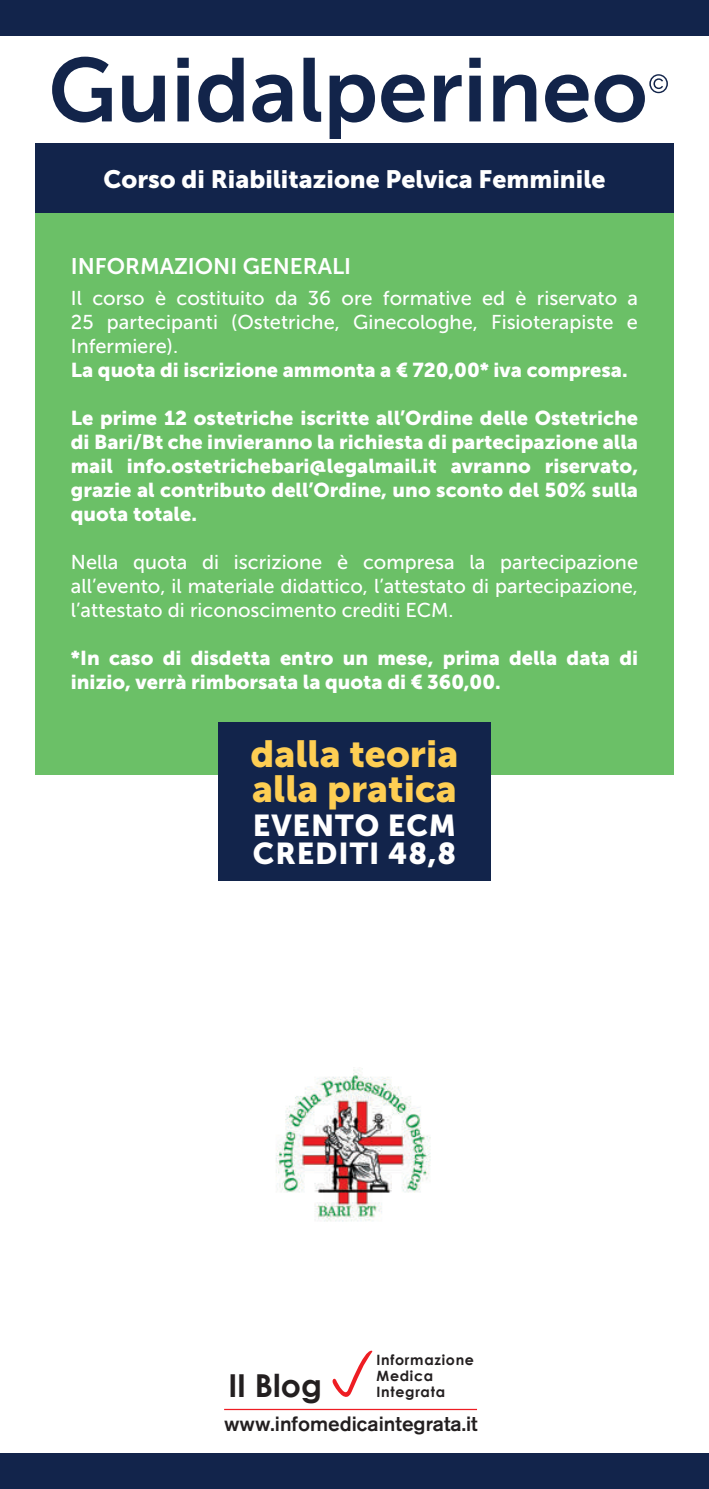
<style>
.page{position:relative;width:709px;height:1489px;background:#fff}
.page>*{position:absolute;margin:0;border:0;box-sizing:border-box;transform-origin:0 0}
.t1{font:37.5px/35px "Museo Sans 900";color:#fece53}
.t2{font:700 31.5px "Century Gothic";color:#231f20}
.t3{font:30px/27.5px "Museo Sans 900";letter-spacing:.03em;color:#fff}
.t4{font:25px "Museo Sans 900";color:#fff}
.t5{font:22.5px "Museo Sans 700";color:#fff}
.t6{font:500 20.75px "Akzidenz Grotesk BQ";color:#231f20}
.t7{font:20px/24px "Museo Sans 900";color:#fff;text-align:justify}
.t8{font:20px/24px "Museo Sans 500";color:#fff;text-align:justify}
.t9{font:700 14.25px/15.8px "Century Gothic";letter-spacing:.05em;color:#231f20}
</style>
<div class="page">
<div style="left:35px;top:163px;width:638px;height:611px;background:#6bc067"></div>
<svg style="left:332px;top:1350px;width:41px;height:47px"></svg>
<hr style="left:224px;top:1408px;width:253px;height:1px;background:#ee1d23">
<div style="left:218px;top:721px;width:273px;height:159px;background:#12244b"></div>
<svg style="left:52px;top:57px;width:60px;height:65px"></svg>
<svg style="left:122px;top:76px;width:43px;height:46px"></svg>
<svg style="left:177px;top:58px;width:12px;height:63px"></svg>
<svg style="left:198px;top:58px;width:46px;height:64px"></svg>
<svg style="left:252px;top:75px;width:40px;height:47px"></svg>
<svg style="left:303px;top:58px;width:18px;height:64px"></svg>
<svg style="left:329px;top:75px;width:46px;height:63px"></svg>
<svg style="left:381px;top:75px;width:43px;height:47px"></svg>
<svg style="left:434px;top:75px;width:27px;height:46px"></svg>
<svg style="left:469px;top:58px;width:12px;height:63px"></svg>
<svg style="left:493px;top:75px;width:43px;height:46px"></svg>
<svg style="left:545px;top:75px;width:43px;height:47px"></svg>
<svg style="left:594px;top:74px;width:74px;height:48px"></svg>
<div style="left:0;top:0;width:709px;height:35px;background:#12244b"></div>
<div style="left:0;top:1453px;width:709px;height:35px;background:#12244b"></div>
<div style="left:35px;top:144px;width:638px;height:69px;background:#12244b"></div>
<img style="left:276px;top:1068px;width:155px;height:154px">
<p class="t4" style="left:103px;top:164px;width:503px">Corso di Riabilitazione Pelvica Femminile</p>
<p class="t5" style="left:71px;top:253px;width:282px">INFORMAZIONI GENERALI</p>
<p class="t8" style="left:71px;top:286px;width:568px">Il corso è costituito da 36 ore formative ed è riservato a 25 partecipanti (Ostetriche, Ginecologhe, Fisioterapiste e Infermiere).</p>
<p class="t7" style="left:71px;top:358px;width:558px">La quota di iscrizione ammonta a € 720,00* iva compresa.</p>
<p class="t7" style="left:71px;top:406px;width:568px">Le prime 12 ostetriche iscritte all’Ordine delle Ostetriche di Bari/Bt che invieranno la richiesta di partecipazione alla mail info.ostetrichebari@legalmail.it avranno riservato, grazie al contributo dell’Ordine, uno sconto del 50% sulla quota totale.</p>
<p class="t8" style="left:71px;top:550px;width:568px">Nella quota di iscrizione è compresa la partecipazione all’evento, il materiale didattico, l’attestato di partecipazione, l’attestato di riconoscimento crediti ECM.</p>
<p class="t7" style="left:71px;top:646px;width:568px">*In caso di disdetta entro un mese, prima della data di inizio, verrà rimborsata la quota di € 360,00.</p>
<h1 class="t1" style="left:251px;top:735px;width:209px">dalla teoria alla pratica</h1>
<h3 class="t3" style="left:253px;top:811px;width:205px">EVENTO ECM<br>CREDITI 48,8</h3>
<h2 class="t2" style="left:228px;top:1361px;width:95px">II Blog</h2>
<p class="t9" style="left:376px;top:1351px;width:99px">Informazione<br>Medica</p>
<p class="t9" style="left:376px;top:1382px;width:70px">Integrata</p>
<p class="t6" style="left:160px;top:1411px;width:255px">www.infomedicaintegr ta.it</p>
<p class="t6" style="left:224px;top:1411px;width:255px">www.infomedicaintegrata.it</p>
</div>
